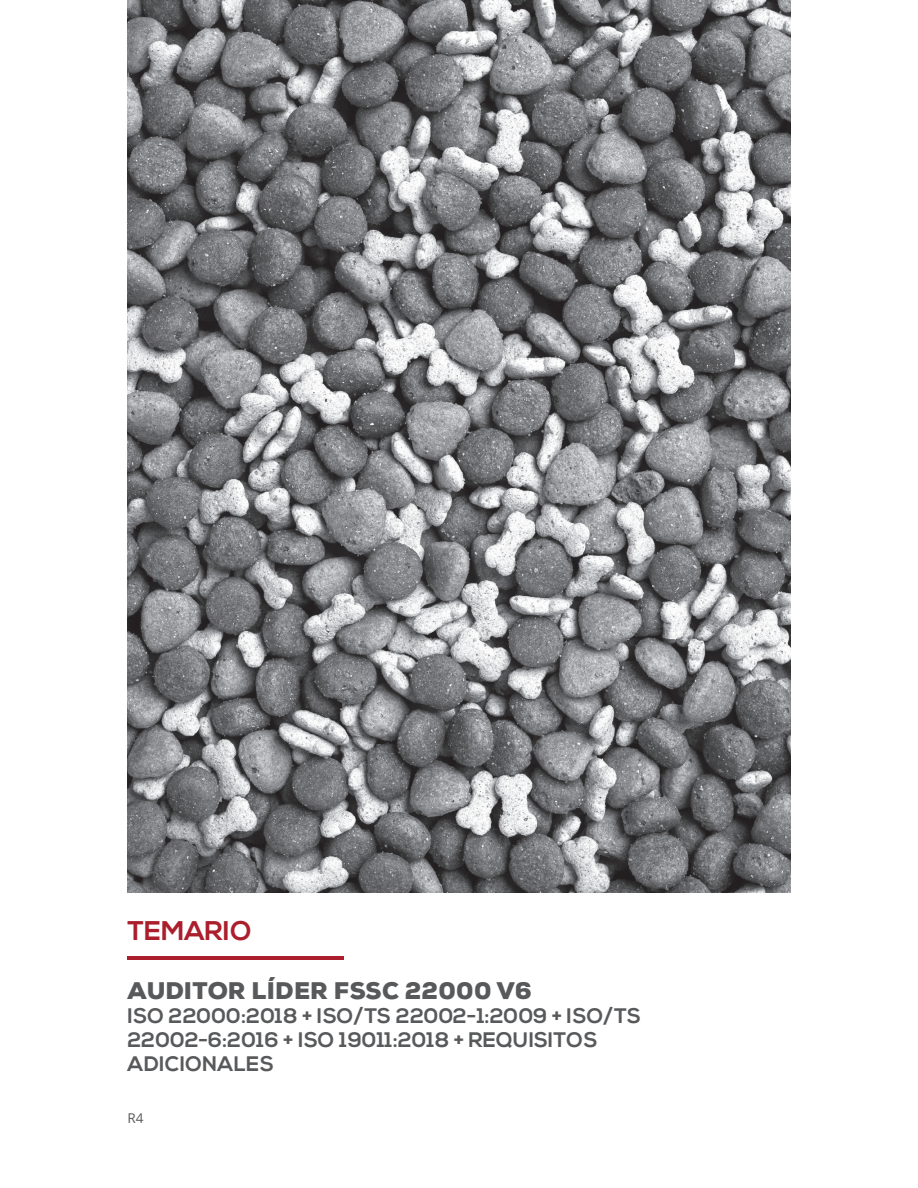
<style>
.page{position:relative;width:918px;height:1188px;background:#fff}
.page>*{position:absolute;margin:0;border:0;box-sizing:border-box;transform-origin:0 0}
.t1{font:700 27px "Nexa";color:#ab1e2c}
.t2{font:900 24px "Nexa";color:#58595b}
.t3{font:700 21px/24px "Nexa";letter-spacing:.02em;color:#58595b}
.t4{font:13.5px "Open Sans";color:#58595b}
</style>
<div class="page">
<img style="left:128px;top:0;width:662px;height:893px">
<hr style="left:128px;top:956px;width:216px;height:3px;background:#ab1e2c">
<p class="t1" style="left:128px;top:916px;width:126px">TEMARIO</p>
<p class="t2" style="left:128px;top:975px;width:406px">AUDITOR LÍDER FSSC 22000 V6</p>
<p class="t3" style="left:128px;top:1004px;width:515px">ISO 22000:2018 + ISO/TS 22002-1:2009 + ISO/TS<br>22002-6:2016 + ISO 19011:2018 + REQUISITOS<br>ADICIONALES</p>
<p class="t4" style="left:128px;top:1109px;width:18px">R4</p>
</div>
